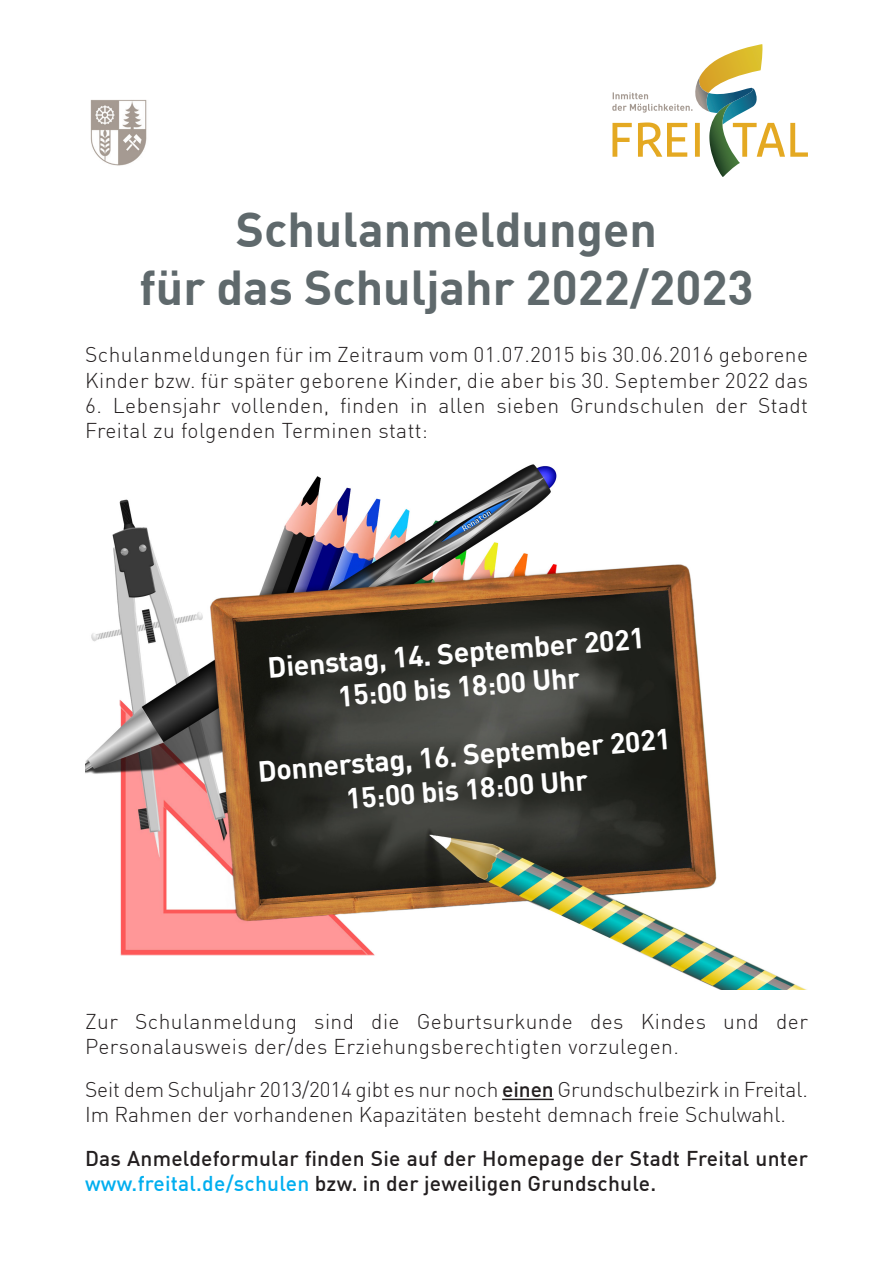
<style>
.page{position:relative;width:893px;height:1263px;background:#fff}
.page>*{position:absolute;margin:0;border:0;box-sizing:border-box;transform-origin:0 0}
.t1{font:700 48px "DIN Pro";color:#5f696c}
.t2{font:700 28.5px "DIN Pro";color:#fff}
.t3{font:300 21px/25.2px "DIN Pro";letter-spacing:.02em;color:#231f20}
.t4{font:300 21px/25.2px "DIN Pro";letter-spacing:-.005em;color:#231f20}
.t5{font:500 21px/25.2px "DIN Pro";letter-spacing:.01em;color:#231f20}
.s1{font-weight:500}
.s2{color:#00aeef}
</style>
<div class="page">
<img style="left:85px;top:464px;width:720px;height:525px">
<svg style="left:612px;top:44px;width:196px;height:133px"></svg>
<img style="left:90px;top:100px;width:57px;height:66px">
<hr style="left:502px;top:1099px;width:52px;height:1px;background:#231f20">
<p class="t1" style="left:236px;top:192px;width:423px">Schulanmeldungen</p>
<p class="t1" style="left:139px;top:250px;width:616px">für das Schuljahr 2022/2023</p>
<p class="t3" style="left:85px;top:341px;width:724px">Schulanmeldungen für im Zeitraum vom 01.07.2015 bis 30.06.2016 geborene<br>Kinder bzw. für später geborene Kinder, die aber bis 30. September 2022 das</p>
<p class="t3" style="left:85px;top:391px;width:724px">6. Lebensjahr vollenden, finden in allen sieben Grundschulen der Stadt<br>Freital zu folgenden Terminen statt:</p>
<p class="t2" style="left:266px;top:644px;width:380px;rotate:-4deg">Dienstag, 14. September 2021</p>
<p class="t2" style="left:337px;top:673px;width:244px;rotate:-4deg">15:00 bis 18:00 Uhr</p>
<p class="t2" style="left:256px;top:747px;width:416px;rotate:-4deg">Donnerstag, 16. September 2021</p>
<p class="t2" style="left:345px;top:775px;width:244px;rotate:-4deg">15:00 bis 18:00 Uhr</p>
<p class="t3" style="left:85px;top:1007px;width:724px">Zur Schulanmeldung sind die Geburtsurkunde des Kindes und der<br>Personalausweis der/des Erziehungsberechtigten vorzulegen.</p>
<p class="t4" style="left:85px;top:1076px;width:724px">Seit dem Schuljahr 2013/2014 gibt es nur noch <span class="s1">einen</span> Grundschulbezirk in Freital.<br>Im Rahmen der vorhandenen Kapazitäten besteht demnach freie Schulwahl.</p>
<p class="t5" style="left:85px;top:1144px;width:724px">Das Anmeldeformular finden Sie auf der Homepage der Stadt Freital unter <span class="s2">www.freital.de/schulen</span> bzw. in der jeweiligen Grundschule.</p>
</div>
